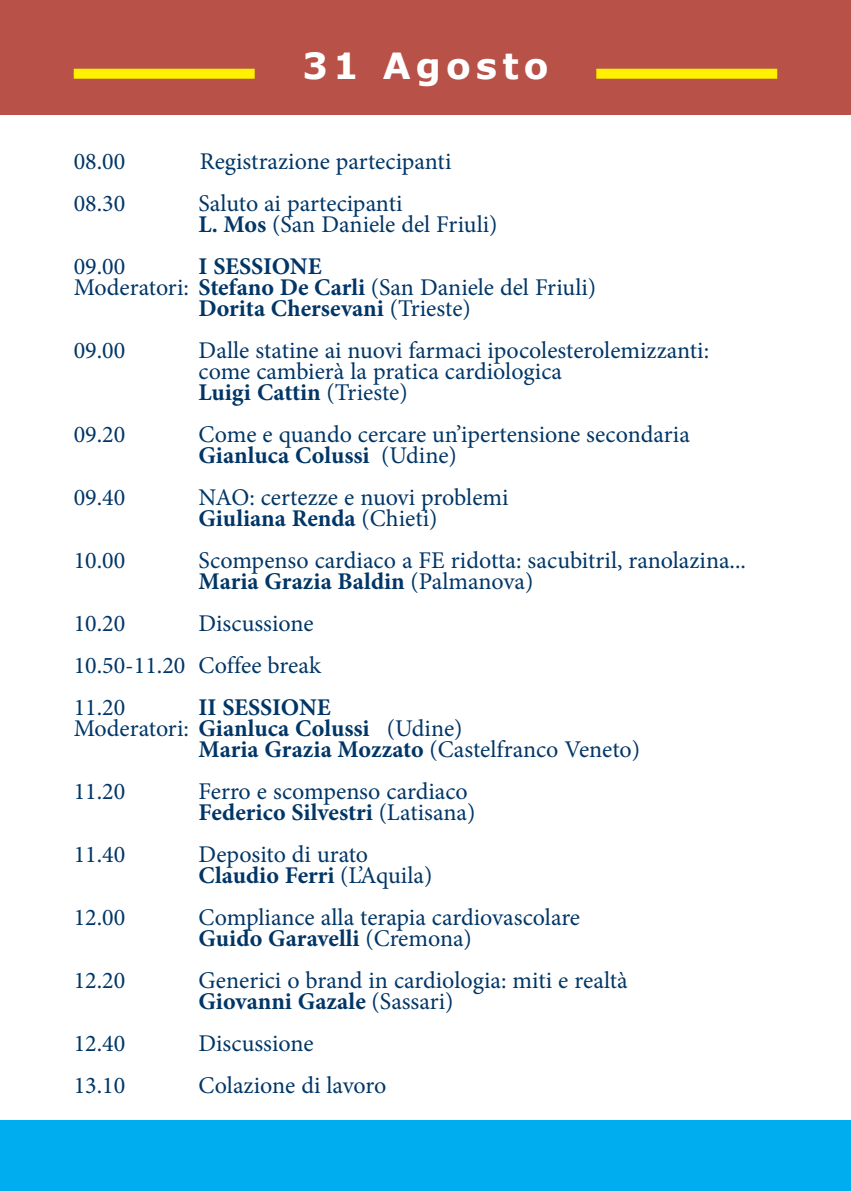
<style>
.page{position:relative;width:851px;height:1191px;background:#fff}
.page>*{position:absolute;margin:0;border:0;box-sizing:border-box;transform-origin:0 0}
.t1{font:700 36px "Verdana";letter-spacing:.14em;color:#fff}
.t2{font:24px/21px "Minion Pro";color:#003667}
.t3{font:700 24px "Minion Pro";color:#003667}
.s1{font-weight:700}
.s2{font-weight:400}
</style>
<div class="page">
<div style="left:0;top:0;width:850px;height:115px;background:#b85147"></div>
<div style="left:0;top:1119px;width:850px;height:72px;background:#00aeef"></div>
<div style="left:74px;top:69px;width:180px;height:10px;background:#fff101"></div>
<div style="left:596px;top:69px;width:181px;height:10px;background:#fff101"></div>
<h1 class="t1" style="left:302px;top:43px;width:247px">31 Agosto</h1>
<p class="t2" style="left:74px;top:153px;width:53px">08.00</p>
<p class="t2" style="left:200px;top:153px;width:253px">Registrazione partecipanti</p>
<p class="t2" style="left:74px;top:195px;width:53px">08.30</p>
<p class="t2" style="left:198px;top:195px;width:300px">Saluto ai partecipanti<br><span class="s1">L. Mos</span> (San Daniele del Friuli)</p>
<p class="t2" style="left:74px;top:258px;width:53px">09.00</p>
<p class="t3" style="left:198px;top:257px;width:125px">I SESSIONE</p>
<p class="t2" style="left:74px;top:279px;width:524px">Moderatori: <span class="s1">Stefano De Carli</span> (San Daniele del Friuli)</p>
<p class="t3" style="left:198px;top:299px;width:274px">Dorita Chersevani <span class="s2">(Trieste)</span></p>
<p class="t2" style="left:74px;top:342px;width:53px">09.00</p>
<p class="t2" style="left:198px;top:342px;width:512px">Dalle statine ai nuovi farmaci ipocolesterolemizzanti: come cambierà la pratica cardiologica<br><span class="s1">Luigi Cattin</span> (Trieste)</p>
<p class="t2" style="left:74px;top:426px;width:53px">09.20</p>
<p class="t2" style="left:198px;top:426px;width:493px">Come e quando cercare un’ipertensione secondaria<br><span class="s1">Gianluca Colussi</span> (Udine)</p>
<p class="t2" style="left:74px;top:489px;width:53px">09.40</p>
<p class="t2" style="left:198px;top:489px;width:311px">NAO: certezze e nuovi problemi<br><span class="s1">Giuliana Renda</span> (Chieti)</p>
<p class="t2" style="left:74px;top:552px;width:53px">10.00</p>
<p class="t2" style="left:198px;top:552px;width:549px">Scompenso cardiaco a FE ridotta: sacubitril, ranolazina...<br><span class="s1">Maria Grazia Baldin</span> (Palmanova)</p>
<p class="t2" style="left:74px;top:615px;width:53px">10.20</p>
<p class="t2" style="left:74px;top:604px;width:249px;line-height:42px;text-indent:125px">Discussione<br>10.50-11.20 Coffee break<br>11.20</p>
<p class="t3" style="left:198px;top:698px;width:134px">II SESSIONE</p>
<p class="t2" style="left:74px;top:720px;width:390px">Moderatori: <span class="s1">Gianluca Colussi</span> (Udine)</p>
<p class="t2" style="left:198px;top:741px;width:443px"><span class="s1">Maria Grazia Mozzato</span> (Castelfranco Veneto)</p>
<p class="t2" style="left:74px;top:783px;width:53px">11.20</p>
<p class="t2" style="left:198px;top:783px;width:278px">Ferro e scompenso cardiaco<br><span class="s1">Federico Silvestri</span> (Latisana)</p>
<p class="t2" style="left:74px;top:846px;width:53px">11.40</p>
<p class="t2" style="left:198px;top:846px;width:235px">Deposito di urato<br><span class="s1">Claudio Ferri</span> (L’Aquila)</p>
<p class="t2" style="left:74px;top:909px;width:53px">12.00</p>
<p class="t2" style="left:198px;top:909px;width:383px">Compliance alla terapia cardiovascolare<br><span class="s1">Guido Garavelli</span> (Cremona)</p>
<p class="t2" style="left:74px;top:972px;width:53px">12.20</p>
<p class="t2" style="left:198px;top:972px;width:430px">Generici o brand in cardiologia: miti e realtà<br><span class="s1">Giovanni Gazale</span> (Sassari)</p>
<p class="t2" style="left:74px;top:1035px;width:53px">12.40</p>
<p class="t2" style="left:198px;top:1035px;width:117px">Discussione</p>
<p class="t2" style="left:74px;top:1077px;width:53px">13.10</p>
<p class="t2" style="left:198px;top:1077px;width:189px">Colazione di lavoro</p>
</div>
